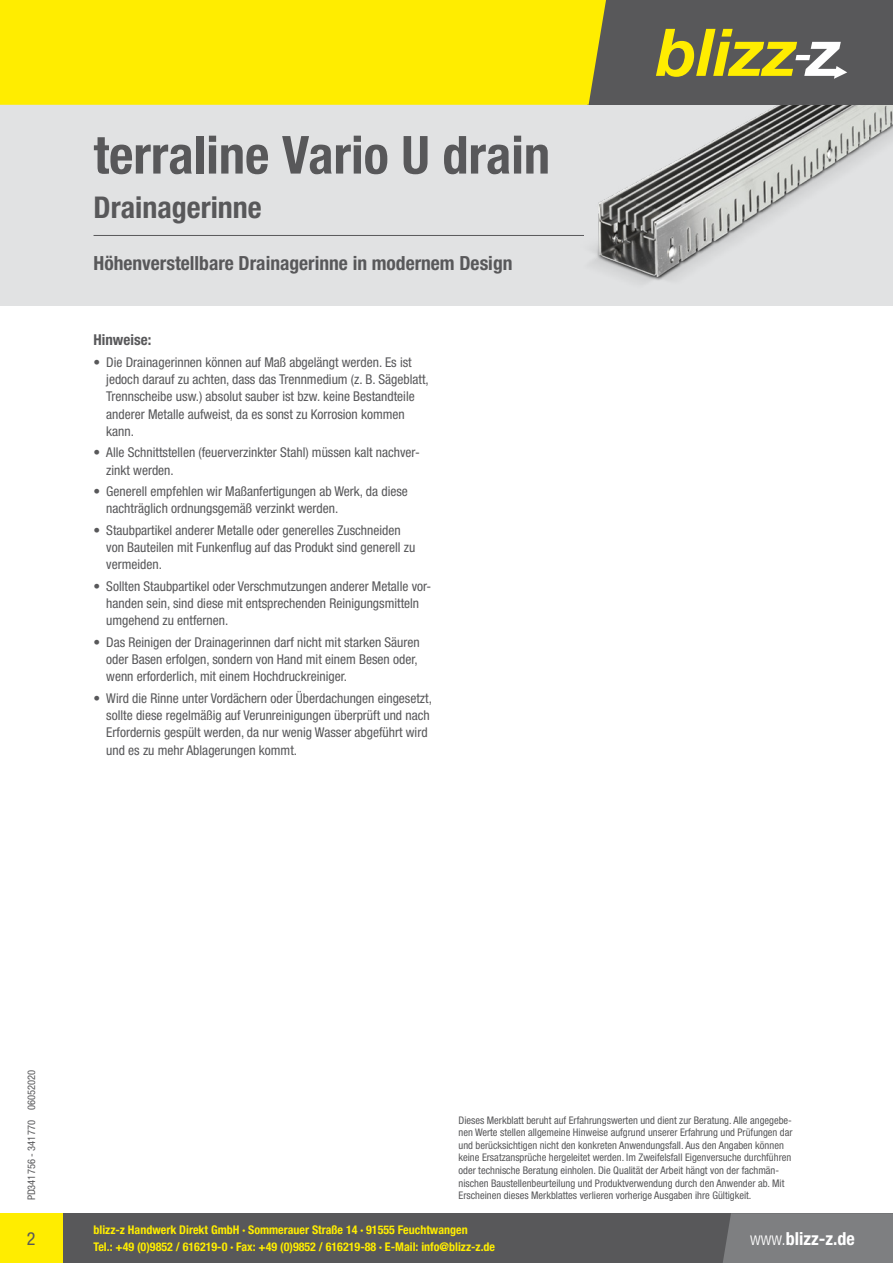
<style>
.page{position:relative;width:893px;height:1263px;background:#fff}
.page>*{position:absolute;margin:0;border:0;box-sizing:border-box;transform-origin:0 0}
.t1{font:700 condensed 52.5px "Helvetica Neue LT Pro";color:#58585a}
.t2{font:700 condensed 30px "Helvetica Neue LT Pro";color:#58585a}
.t3{font:700 condensed 19.5px "Helvetica Neue LT Pro";color:#58585a}
.t4{font:700 condensed 18px "Helvetica Neue LT Pro";color:#fff}
.t5{font:condensed 18px "Helvetica Neue LT Pro";color:#58585a}
.t6{font:700 condensed 15px "Helvetica Neue LT Pro";color:#58585a}
.t7{font:condensed 13.5px/17.2px "Helvetica Neue LT Pro";color:#58585a}
.t8{font:700 condensed 12px/16.5px "Helvetica Neue LT Pro";color:#ffed00}
.t9{font:condensed 10.5px/12.6px "Helvetica Neue LT Pro";color:#58585a}
.s1{font-weight:300}
</style>
<div class="page">
<div style="left:0;top:72px;width:893px;height:234px;background:#e1e2e3"></div>
<hr style="left:94px;top:235px;width:490px;height:1px;background:#58585a">
<img style="left:593px;top:105px;width:300px;height:177px">
<div style="left:588px;top:0;width:305px;height:105px;background:#58585a"></div>
<div style="left:0;top:0;width:606px;height:105px;background:#ffed00"></div>
<svg style="left:656px;top:29px;width:191px;height:50px"></svg>
<div style="left:0;top:1213px;width:893px;height:50px;background:#58585a"></div>
<div style="left:723px;top:1213px;width:170px;height:50px;background:#7e7f81"></div>
<div style="left:0;top:1213px;width:63px;height:50px;background:#ffed00"></div>
<h1 class="t1" style="left:94px;top:123px;width:458px">terraline Vario U drain</h1>
<h2 class="t2" style="left:94px;top:189px;width:170px">Drainagerinne</h2>
<h3 class="t3" style="left:94px;top:252px;width:420px">Höhenverstellbare Drainagerinne in modernem Design</h3>
<p class="t6" style="left:94px;top:331px;width:59px">Hinweise:</p>
<p class="t7" style="left:106px;top:353px;width:324px;text-indent:-13px">• Die Drainagerinnen können auf Maß abgelängt werden. Es ist jedoch darauf zu achten, dass das Trennmedium (z. B. Sägeblatt, Trennscheibe usw.) absolut sauber ist bzw. keine Bestandteile anderer Metalle aufweist, da es sonst zu Korrosion kommen kann.</p>
<p class="t7" style="left:106px;top:444px;width:315px;text-indent:-13px">• Alle Schnittstellen (feuerverzinkter Stahl) müssen kalt nachver&shy;zinkt werden.</p>
<p class="t7" style="left:106px;top:482px;width:303px;text-indent:-13px">• Generell empfehlen wir Maßanfertigungen ab Werk, da diese nachträglich ordnungsgemäß verzinkt werden.</p>
<p class="t7" style="left:106px;top:521px;width:311px;text-indent:-13px">• Staubpartikel anderer Metalle oder generelles Zuschneiden von Bauteilen mit Funkenflug auf das Produkt sind generell zu vermeiden.</p>
<p class="t7" style="left:106px;top:577px;width:327px;text-indent:-13px">• Sollten Staubpartikel oder Verschmutzungen anderer Metalle vor&shy;handen sein, sind diese mit entsprechenden Reinigungsmitteln umgehend zu entfernen.</p>
<p class="t7" style="left:106px;top:633px;width:315px;text-indent:-13px">• Das Reinigen der Drainagerinnen darf nicht mit starken Säuren oder Basen erfolgen, sondern von Hand mit einem Besen oder, wenn erforderlich, mit einem Hochdruckreiniger.</p>
<p class="t7" style="left:106px;top:689px;width:327px;text-indent:-13px">• Wird die Rinne unter Vordächern oder Überdachungen eingesetzt, sollte diese regelmäßig auf Verunreinigungen überprüft und nach Erfordernis gespült werden, da nur wenig Wasser abgeführt wird und es zu mehr Ablagerungen kommt.</p>
<p class="t9" style="left:25px;top:1200px;width:132px;rotate:-90deg">PD341756 - 341770 06052020</p>
<p class="t9" style="left:458px;top:1113px;width:336px">Dieses Merkblatt beruht auf Erfahrungswerten und dient zur Beratung. Alle angegebe&shy;nen Werte stellen allgemeine Hinweise aufgrund unserer Erfahrung und Prüfungen dar und berücksichtigen nicht den konkreten Anwendungsfall. Aus den Angaben können keine Ersatzansprüche hergeleitet werden. Im Zweifelsfall Eigenversuche durchführen oder technische Beratung einholen. Die Qualität der Arbeit hängt von der fachmän&shy;nischen Baustellenbeurteilung und Produktverwendung durch den Anwender ab. Mit Erscheinen dieses Merkblattes verlieren vorherige Ausgaben ihre Gültigkeit.</p>
<p class="t8" style="left:94px;top:1222px;width:403px">blizz-z Handwerk Direkt GmbH · Sommerauer Straße 14 · 91555 Feuchtwangen<br>Tel.: +49 (0)9852 / 616219-0 · Fax: +49 (0)9852 / 616219-88 · E-Mail: info@blizz-z.de</p>
<h3 class="t5" style="left:27px;top:1227px;width:10px">2</h3>
<h3 class="t4" style="left:750px;top:1227px;width:106px"><span class="s1">www.</span>blizz-z.de</h3>
</div>
